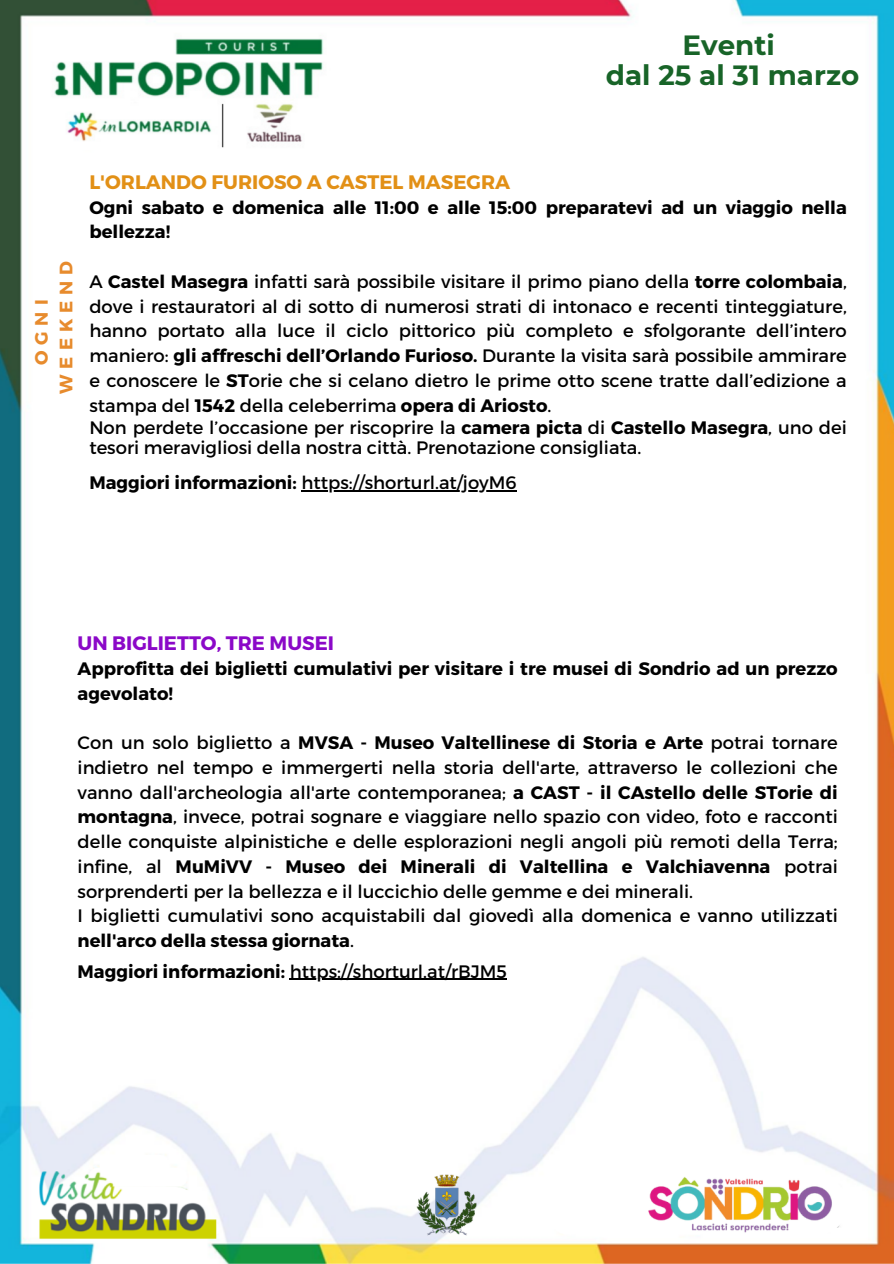
<style>
.page{position:relative;width:894px;height:1264px;background:#fff}
.page>*{position:absolute;margin:0;border:0;box-sizing:border-box;transform-origin:0 0}
.t1{font:700 27.75px/29.2px "Montserrat";color:#186428;text-align:center}
.t2{font:700 19.5px "Montserrat";color:#e29016}
.t3{font:700 19.5px "Montserrat";color:#8b08c8}
.t4{font:18px/24.8px "Montserrat";color:#000}
.t5{font:700 18px/24.8px "Montserrat";color:#000}
.t6{font:700 18px/24.8px "Montserrat";letter-spacing:.33em;color:#e78b2d;text-align:center}
.s1{font-weight:700}
</style>
<div class="page">
<img style="left:0;top:0;width:893px;height:1263px">
<hr style="left:301px;top:490px;width:215px;height:1px;background:#000">
<hr style="left:289px;top:978px;width:218px;height:1px;background:#000">
<h1 class="t1" style="left:605px;top:31px;width:255px">Eventi<br>dal 25 al 31 marzo</h1>
<p class="t6" style="left:28px;top:394px;width:135px;rotate:-90deg">OGNI<br>WEEKEND</p>
<p class="t2" style="left:89px;top:169px;width:422px">L'ORLANDO FURIOSO A CASTEL MASEGRA</p>
<p class="t5" style="left:89px;top:194px;width:758px">Ogni sabato e domenica alle 11:00 e alle 15:00 preparatevi ad un viaggio nella bellezza!</p>
<p class="t4" style="left:89px;top:268px;width:758px;text-align:justify">A <span class="s1">Castel Masegra</span> infatti sarà possibile visitare il primo piano della <span class="s1">torre colombaia</span>, dove i restauratori al di sotto di numerosi strati di intonaco e recenti tinteggiature, hanno portato alla luce il ciclo pittorico più completo e sfolgorante dell’intero maniero: <span class="s1">gli affreschi dell’Orlando Furioso.</span> Durante la visita sarà possibile ammirare e conoscere le <span class="s1">ST</span>orie che si celano dietro le prime otto scene tratte dall’edizione a stampa del <span class="s1">1542</span> della celeberrima <span class="s1">opera di Ariosto</span>.</p>
<p class="t4" style="left:89px;top:417px;width:758px;line-height:20.2px">Non perdete l’occasione per riscoprire la <span class="s1">camera picta</span> di <span class="s1">Castello Masegra</span>, uno dei tesori meravigliosi della nostra città. Prenotazione consigliata.</p>
<p class="t4" style="left:89px;top:469px;width:428px"><span class="s1">Maggiori informazioni:</span> https://shorturl.at/joyM6</p>
<p class="t3" style="left:77px;top:630px;width:258px">UN BIGLIETTO, TRE MUSEI</p>
<p class="t5" style="left:77px;top:655px;width:761px">Approfitta dei biglietti cumulativi per visitare i tre musei di Sondrio ad un prezzo agevolato!</p>
<p class="t4" style="left:77px;top:729px;width:761px">Con un solo biglietto a <span class="s1">MVSA - Museo Valtellinese di Storia e Arte</span> potrai tornare indietro nel tempo e immergerti nella storia dell'arte, attraverso le collezioni che vanno dall'archeologia all'arte contemporanea; <span class="s1">a CAST - il CAstello delle STorie di montagna</span>, invece, potrai sognare e viaggiare nello spazio con video, foto e racconti delle conquiste alpinistiche e delle esplorazioni negli angoli più remoti della Terra; infine, al <span class="s1">MuMiVV - Museo dei Minerali di Valtellina e Valchiavenna</span> potrai sorprenderti per la bellezza e il luccichio delle gemme e dei minerali.<br>I biglietti cumulativi sono acquistabili dal giovedì alla domenica e vanno utilizzati <span class="s1">nell'arco della stessa giornata</span>.</p>
<p class="t4" style="left:77px;top:957px;width:431px"><span class="s1">Maggiori informazioni:</span> https://shorturl.at/rBJM5</p>
</div>
